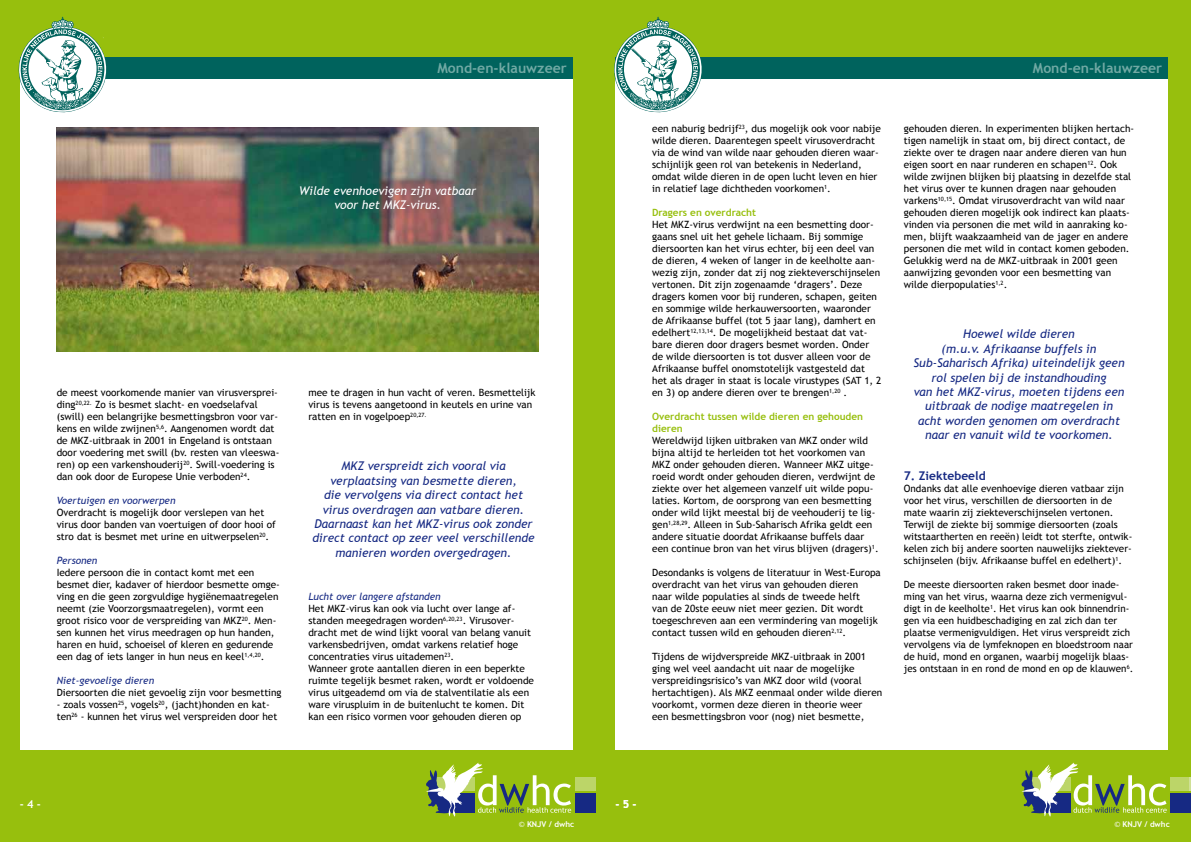
<style>
.page{position:relative;width:1191px;height:842px;background:#fff}
.page>*{position:absolute;margin:0;border:0;box-sizing:border-box;transform-origin:0 0}
.t1{font:700 14px "Trebuchet MS";color:#71a9a4}
.t2{font:italic 12px/14.4px "Trebuchet MS";color:#162983;text-align:center}
.t3{font:italic 12px/14.4px "Trebuchet MS";color:#fff;text-align:center}
.t4{font:700 12px "Trebuchet MS";color:#162983}
.t5{font:700 11px "Trebuchet MS";color:#fff}
.t6{font:10px/12px "Trebuchet MS";color:#000}
.t7{font:italic 10px "Trebuchet MS";color:#162983}
.t8{font:700 10px/12px "Trebuchet MS";color:#97bf0d}
.t9{font:700 8px "Trebuchet MS";color:#fff}
.s1{font-weight:400}
</style>
<div class="page">
<div style="left:0;top:0;width:604px;height:842px;background:#97bf0d"></div>
<div style="left:585px;top:0;width:606px;height:842px;background:#97bf0d"></div>
<div style="left:20px;top:57px;width:553px;height:658px;background:#00635d"></div>
<div style="left:615px;top:57px;width:553px;height:658px;background:#00635d"></div>
<div style="left:20px;top:80px;width:553px;height:670px;background:#fff"></div>
<div style="left:615px;top:80px;width:553px;height:670px;background:#fff"></div>
<div style="left:575px;top:793px;width:20px;height:20px;background:#162983"></div>
<div style="left:575px;top:777px;width:20px;height:14px;background:#bcd568"></div>
<svg style="left:426px;top:763px;width:145px;height:54px"></svg>
<div style="left:1170px;top:793px;width:21px;height:20px;background:#162983"></div>
<div style="left:1170px;top:777px;width:21px;height:14px;background:#bcd568"></div>
<svg style="left:1021px;top:763px;width:145px;height:54px"></svg>
<svg style="left:614px;top:17px;width:90px;height:96px"></svg>
<svg style="left:18px;top:17px;width:91px;height:96px"></svg>
<img style="left:57px;top:128px;width:482px;height:223px">
<hr style="left:1188px;top:777px;width:3px;height:14px;background:#e3ecc5">
<h1 class="t1" style="left:437px;top:59px;width:131px">Mond-en-klauwzeer</h1>
<h1 class="t1" style="left:1033px;top:59px;width:131px">Mond-en-klauwzeer</h1>
<p class="t3" style="left:299px;top:184px;width:178px">Wilde evenhoevigen zijn vatbaar voor het MKZ-virus.</p>
<p class="t6" style="left:57px;top:387px;width:224px">de meest voorkomende manier van virusversprei&shy;ding<sup>20,22.</sup> Zo is besmet slacht- en voedselafval (swill) een belangrijke besmettingsbron voor var&shy;kens en wilde zwijnen<sup>5,6</sup>. Aangenomen wordt dat de MKZ-uitbraak in 2001 in Engeland is ontstaan door voedering met swill (bv. resten van vleeswa&shy;ren) op een varkenshouderij<sup>20</sup>. Swill-voedering is dan ook door de Europese Unie verboden<sup>24</sup>.</p>
<p class="t7" style="left:57px;top:495px;width:120px">Voertuigen en voorwerpen</p>
<p class="t6" style="left:57px;top:507px;width:221px">Overdracht is mogelijk door verslepen van het virus door banden van voertuigen of door hooi of stro dat is besmet met urine en uitwerpselen<sup>20</sup>.</p>
<p class="t7" style="left:57px;top:555px;width:42px">Personen</p>
<p class="t6" style="left:57px;top:567px;width:225px">Iedere persoon die in contact komt met een besmet dier, kadaver of hierdoor besmette omge&shy;ving en die geen zorgvuldige hygiënemaatregelen neemt (zie Voorzorgsmaatregelen), vormt een groot risico voor de verspreiding van MKZ<sup>20</sup>. Men&shy;sen kunnen het virus meedragen op hun handen, haren en huid, schoeisel of kleren en gedurende een dag of iets langer in hun neus en keel<sup>1,4,20</sup>.</p>
<p class="t7" style="left:57px;top:675px;width:99px">Niet-gevoelige dieren</p>
<p class="t6" style="left:57px;top:687px;width:226px">Diersoorten die niet gevoelig zijn voor besmetting</p>
<p class="t6" style="left:57px;top:699px;width:222px">- zoals vossen<sup>25</sup>, vogels<sup>20</sup>, (jacht)honden en kat&shy;ten<sup>26</sup> - kunnen het virus wel verspreiden door het</p>
<p class="t6" style="left:308px;top:387px;width:229px">mee te dragen in hun vacht of veren. Besmettelijk virus is tevens aangetoond in keutels en urine van ratten en in vogelpoep<sup>20,27.</sup></p>
<p class="t2" style="left:312px;top:459px;width:224px">MKZ verspreidt zich vooral via verplaatsing van besmette dieren,<br>die vervolgens via direct contact het virus overdragen aan vatbare dieren.<br>Daarnaast kan het MKZ-virus ook zonder direct contact op zeer veel verschillende manieren worden overgedragen.</p>
<p class="t7" style="left:308px;top:591px;width:134px">Lucht over langere afstanden</p>
<p class="t6" style="left:308px;top:603px;width:227px">Het MKZ-virus kan ook via lucht over lange af&shy;standen meegedragen worden<sup>6,20,23</sup>. Virusover&shy;dracht met de wind lijkt vooral van belang vanuit varkensbedrijven, omdat varkens relatief hoge concentraties virus uitademen<sup>23</sup>.<br>Wanneer grote aantallen dieren in een beperkte ruimte tegelijk besmet raken, wordt er voldoende virus uitgeademd om via de stalventilatie als een ware viruspluim in de buitenlucht te komen. Dit kan een risico vormen voor gehouden dieren op</p>
<p class="t6" style="left:652px;top:123px;width:230px">een naburig bedrijf<sup>23</sup>, dus mogelijk ook voor nabije wilde dieren. Daarentegen speelt virusoverdracht via de wind van wilde naar gehouden dieren waar&shy;schijnlijk geen rol van betekenis in Nederland, omdat wilde dieren in de open lucht leven en hier in relatief lage dichtheden voorkomen<sup>1</sup>.</p>
<p class="t8" style="left:652px;top:206px;width:105px">Dragers en overdracht</p>
<p class="t6" style="left:652px;top:219px;width:231px">Het MKZ-virus verdwijnt na een besmetting door&shy;gaans snel uit het gehele lichaam. Bij sommige diersoorten kan het virus echter, bij een deel van de dieren, 4 weken of langer in de keelholte aan&shy;wezig zijn, zonder dat zij nog ziekteverschijnselen vertonen. Dit zijn zogenaamde ‘dragers’. Deze dragers komen voor bij runderen, schapen, geiten en sommige wilde herkauwersoorten, waaronder de Afrikaanse buffel (tot 5 jaar lang), damhert en edelhert<sup>12,13,14</sup>. De mogelijkheid bestaat dat vat&shy;bare dieren door dragers besmet worden. Onder de wilde diersoorten is tot dusver alleen voor de Afrikaanse buffel onomstotelijk vastgesteld dat het als drager in staat is locale virustypes (SAT 1, 2 en 3) op andere dieren over te brengen<sup>1,20</sup> .</p>
<p class="t8" style="left:652px;top:410px;width:212px">Overdracht tussen wilde dieren en gehouden dieren</p>
<p class="t6" style="left:652px;top:435px;width:228px">Wereldwijd lijken uitbraken van MKZ onder wild bijna altijd te herleiden tot het voorkomen van MKZ onder gehouden dieren. Wanneer MKZ uitge&shy;roeid wordt onder gehouden dieren, verdwijnt de ziekte over het algemeen vanzelf uit wilde popu&shy;laties. Kortom, de oorsprong van een besmetting onder wild lijkt meestal bij de veehouderij te lig&shy;gen<sup>1,28,29</sup>. Alleen in Sub-Saharisch Afrika geldt een andere situatie doordat Afrikaanse buffels daar een continue bron van het virus blijven (dragers)<sup>1</sup>.</p>
<p class="t6" style="left:652px;top:567px;width:230px">Desondanks is volgens de literatuur in West-Europa overdracht van het virus van gehouden dieren<br>naar wilde populaties al sinds de tweede helft<br>van de 20ste eeuw niet meer gezien. Dit wordt toegeschreven aan een vermindering van mogelijk contact tussen wild en gehouden dieren<sup>2,12</sup>.</p>
<p class="t6" style="left:652px;top:651px;width:232px">Tijdens de wijdverspreide MKZ-uitbraak in 2001 ging wel veel aandacht uit naar de mogelijke verspreidingsrisico’s van MKZ door wild (vooral hertachtigen). Als MKZ eenmaal onder wilde dieren voorkomt, vormen deze dieren in theorie weer<br>een besmettingsbron voor (nog) niet besmette,</p>
<p class="t6" style="left:904px;top:123px;width:232px">gehouden dieren. In experimenten blijken hertach&shy;tigen namelijk in staat om, bij direct contact, de ziekte over te dragen naar andere dieren van hun eigen soort en naar runderen en schapen<sup>12</sup>. Ook wilde zwijnen blijken bij plaatsing in dezelfde stal het virus over te kunnen dragen naar gehouden varkens<sup>10,15</sup>. Omdat virusoverdracht van wild naar gehouden dieren mogelijk ook indirect kan plaats&shy;vinden via personen die met wild in aanraking ko&shy;men, blijft waakzaamheid van de jager en andere personen die met wild in contact komen geboden.<br>Gelukkig werd na de MKZ-uitbraak in 2001 geen aanwijzing gevonden voor een besmetting van wilde dierpopulaties<sup>1,2</sup>.</p>
<p class="t2" style="left:913px;top:327px;width:212px">Hoewel wilde dieren<br>(m.u.v. Afrikaanse buffels in Sub-Saharisch Afrika) uiteindelijk geen rol spelen bij de instandhouding<br>van het MKZ-virus, moeten tijdens een uitbraak de nodige maatregelen in acht worden genomen om overdracht naar en vanuit wild te voorkomen.</p>
<p class="t4" style="left:904px;top:468px;width:83px">7. Ziektebeeld</p>
<p class="t6" style="left:904px;top:483px;width:230px">Ondanks dat alle evenhoevige dieren vatbaar zijn voor het virus, verschillen de diersoorten in de mate waarin zij ziekteverschijnselen vertonen.<br>Terwijl de ziekte bij sommige diersoorten (zoals witstaartherten en reeën) leidt tot sterfte, ontwik&shy;kelen zich bij andere soorten nauwelijks ziektever&shy;schijnselen (bijv. Afrikaanse buffel en edelhert)<sup>1</sup>.</p>
<p class="t6" style="left:904px;top:579px;width:231px">De meeste diersoorten raken besmet door inade&shy;ming van het virus, waarna deze zich vermenigvul&shy;digt in de keelholte<sup>1</sup>. Het virus kan ook binnendrin&shy;gen via een huidbeschadiging en zal zich dan ter plaatse vermenigvuldigen. Het virus verspreidt zich vervolgens via de lymfeknopen en bloedstroom naar de huid, mond en organen, waarbij mogelijk blaas&shy;jes ontstaan in en rond de mond en op de klauwen<sup>6</sup>.</p>
<p class="t5" style="left:20px;top:797px;width:23px">- 4 -</p>
<p class="t5" style="left:615px;top:797px;width:23px">- 5 -</p>
<p class="t9" style="left:519px;top:819px;width:57px"><span class="s1">©</span> KNJV / dwhc</p>
<p class="t9" style="left:1114px;top:819px;width:57px"><span class="s1">©</span> KNJV / dwhc</p>
</div>
